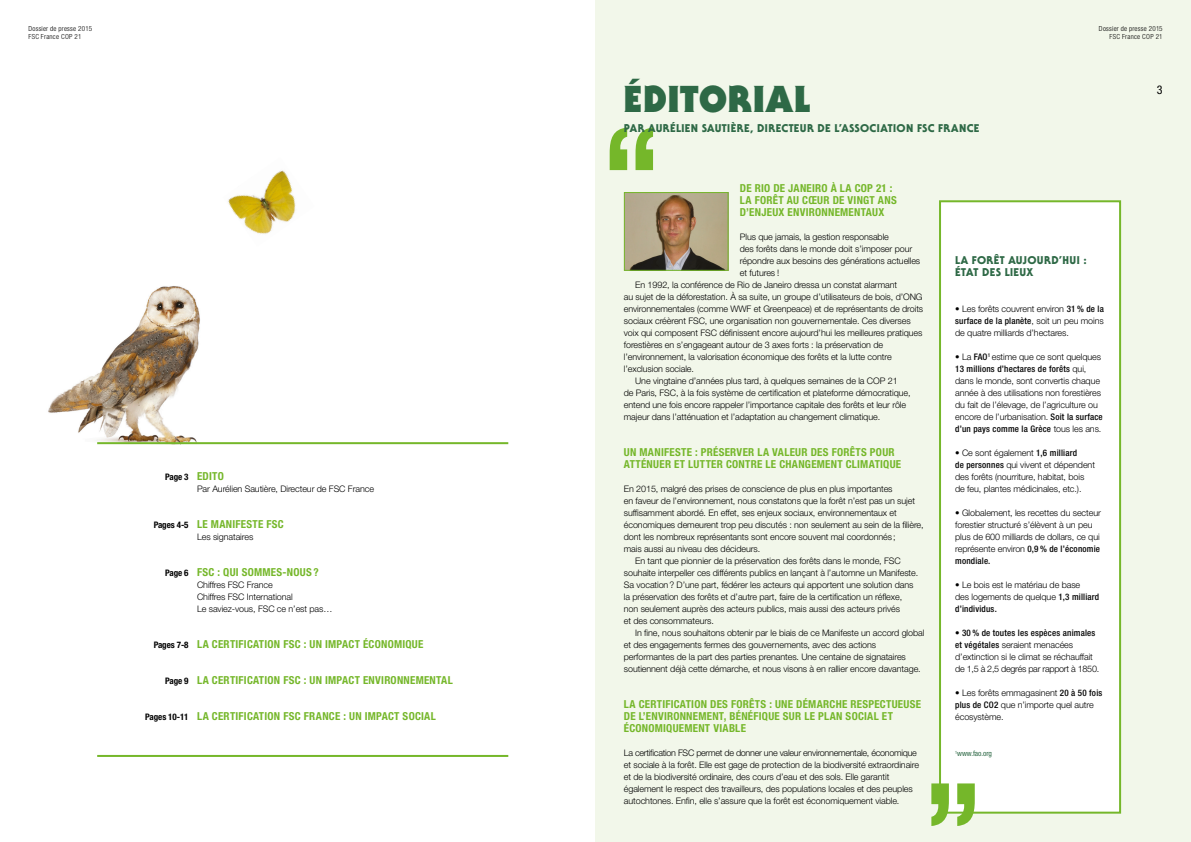
<style>
.page{position:relative;width:1191px;height:842px;background:#fff}
.page>*{position:absolute;margin:0;border:0;box-sizing:border-box;transform-origin:0 0}
.titres{font:900 36.7px "Serif Gothic Std";letter-spacing:.015em;color:#2e6946}
.t1{font:condensed 12px "Helvetica Neue LT Std";color:#000}
.spous-titres{font:700 condensed 11px/12px "Helvetica Neue LT Std";letter-spacing:.025em;color:#75b72a}
.soustitre_got{font:800 11px/12px "Serif Gothic Std";letter-spacing:.04em;color:#2e6946}
.texte_courant{font:300 9px/12px "Helvetica Neue LT Std";letter-spacing:-.01em;color:#000}
.texte_courant-2{font:700 condensed 9px "Helvetica Neue LT Std";letter-spacing:-.01em;color:#000}
.sources_courant{font:condensed 7.5px "Helvetica Neue LT Std";letter-spacing:-.01em;color:#2e6946}
.t2{font:300 condensed 7px/8.4px "Helvetica Neue LT Std";letter-spacing:.035em;color:#000}
.s1{font-weight:500;font-stretch:condensed}
</style>
<div class="page">
<div style="left:595px;top:0;width:596px;height:842px;background:#f2f7ea"></div>
<svg style="left:609px;top:128px;width:44px;height:42px"></svg>
<img style="left:48px;top:286px;width:179px;height:159px">
<img style="left:228px;top:170px;width:68px;height:64px">
<div style="left:940px;top:201px;width:180px;height:612px;background:#fff"></div>
<div style="left:939px;top:200px;width:182px;height:614px;border:2px solid #75b72a"></div>
<hr style="left:97px;top:442px;width:411px;height:2px;background:#75b72a">
<hr style="left:97px;top:755px;width:411px;height:2px;background:#75b72a">
<svg style="left:931px;top:783px;width:43px;height:43px"></svg>
<img style="left:626px;top:194px;width:100px;height:75px">
<div style="left:624px;top:192px;width:104px;height:79px;border:1px solid #75b72a"></div>
<p class="t2" style="left:28px;top:24px;width:65px">Dossier de presse 2015<br>FSC France COP 21</p>
<p class="t2" style="left:1099px;top:24px;width:65px;text-align:right">Dossier de presse 2015<br>FSC France COP 21</p>
<p class="texte_courant-2" style="left:165px;top:471px;width:25px">Page 3</p>
<p class="texte_courant-2" style="left:154px;top:519px;width:36px">Pages 4-5</p>
<p class="texte_courant-2" style="left:165px;top:567px;width:25px">Page 6</p>
<p class="texte_courant-2" style="left:154px;top:639px;width:36px">Pages 7-8</p>
<p class="texte_courant-2" style="left:165px;top:675px;width:25px">Page 9</p>
<p class="texte_courant-2" style="left:145px;top:711px;width:45px">Pages 10-11</p>
<p class="spous-titres" style="left:197px;top:470px;width:28px">EDITO</p>
<p class="texte_courant" style="left:197px;top:483px;width:178px">Par Aurélien Sautière, Directeur de FSC France</p>
<p class="spous-titres" style="left:197px;top:518px;width:88px">LE MANIFESTE FSC</p>
<p class="texte_courant" style="left:197px;top:531px;width:58px">Les signataires</p>
<p class="spous-titres" style="left:197px;top:566px;width:123px">FSC : QUI SOMMES-NOUS ?</p>
<p class="texte_courant" style="left:197px;top:579px;width:77px">Chiffres FSC France</p>
<p class="texte_courant" style="left:197px;top:591px;width:97px">Chiffres FSC International</p>
<p class="texte_courant" style="left:197px;top:603px;width:137px">Le saviez-vous, FSC ce n’est pas…</p>
<p class="spous-titres" style="left:197px;top:638px;width:228px">LA CERTIFICATION FSC : UN IMPACT ÉCONOMIQUE</p>
<p class="spous-titres" style="left:197px;top:674px;width:257px">LA CERTIFICATION FSC : UN IMPACT ENVIRONNEMENTAL</p>
<p class="spous-titres" style="left:197px;top:710px;width:240px">LA CERTIFICATION FSC FRANCE : UN IMPACT SOCIAL</p>
<p class="titres" style="left:624px;top:75px;width:188px">ÉDITORIAL</p>
<p class="soustitre_got" style="left:624px;top:122px;width:357px">PAR AURÉLIEN SAUTIÈRE, DIRECTEUR DE L’ASSOCIATION FSC FRANCE</p>
<p class="spous-titres" style="left:740px;top:182px;width:158px">DE RIO DE JANEIRO À LA COP 21 :<br>LA FORÊT AU CŒUR DE VINGT ANS<br>D’ENJEUX ENVIRONNEMENTAUX</p>
<p class="texte_courant" style="left:740px;top:231px;width:182px">Plus que jamais, la gestion responsable<br>des forêts dans le monde doit s’imposer pour répondre aux besoins des générations actuelles et futures !</p>
<p class="texte_courant" style="left:624px;top:279px;width:301px;text-indent:11px">En 1992, la conférence de Rio de Janeiro dressa un constat alarmant<br>au sujet de la déforestation. À sa suite, un groupe d’utilisateurs de bois, d’ONG environnementales (comme WWF et Greenpeace) et de représentants de droits sociaux créèrent FSC, une organisation non gouvernementale. Ces diverses voix qui composent FSC définissent encore aujourd’hui les meilleures pratiques forestières en s’engageant autour de 3 axes forts : la préservation de l’environnement, la valorisation économique des forêts et la lutte contre l’exclusion sociale.</p>
<p class="texte_courant" style="left:624px;top:375px;width:288px;text-indent:11px">Une vingtaine d’années plus tard, à quelques semaines de la COP 21<br>de Paris, FSC, à la fois système de certification et plateforme démocratique, entend une fois encore rappeler l’importance capitale des forêts et leur rôle majeur dans l’atténuation et l’adaptation au changement climatique.</p>
<p class="spous-titres" style="left:624px;top:446px;width:279px">UN MANIFESTE : PRÉSERVER LA VALEUR DES FORÊTS POUR<br>ATTÉNUER ET LUTTER CONTRE LE CHANGEMENT CLIMATIQUE</p>
<p class="texte_courant" style="left:624px;top:483px;width:301px">En 2015, malgré des prises de conscience de plus en plus importantes<br>en faveur de l’environnement, nous constatons que la forêt n’est pas un sujet suffisamment abordé. En effet, ses enjeux sociaux, environnementaux et économiques demeurent trop peu discutés : non seulement au sein de la filière, dont les nombreux représentants sont encore souvent mal coordonnés;<br>mais aussi au niveau des décideurs.</p>
<p class="texte_courant" style="left:624px;top:555px;width:296px;text-indent:11px">En tant que pionnier de la préservation des forêts dans le monde, FSC souhaite interpeller ces différents publics en lançant à l’automne un Manifeste.<br>Sa vocation? D’une part, fédérer les acteurs qui apportent une solution dans la préservation des forêts et d’autre part, faire de la certification un réflexe, non seulement auprès des acteurs publics, mais aussi des acteurs privés<br>et des consommateurs.</p>
<p class="texte_courant" style="left:624px;top:627px;width:302px;text-indent:11px">In fine, nous souhaitons obtenir par le biais de ce Manifeste un accord global et des engagements fermes des gouvernements, avec des actions performantes de la part des parties prenantes. Une centaine de signataires soutiennent déjà cette démarche, et nous visons à en rallier encore davantage.</p>
<p class="spous-titres" style="left:624px;top:698px;width:299px">LA CERTIFICATION DES FORÊTS : UNE DÉMARCHE RESPECTUEUSE<br>DE L’ENVIRONNEMENT, BÉNÉFIQUE SUR LE PLAN SOCIAL ET<br>ÉCONOMIQUEMENT VIABLE</p>
<p class="texte_courant" style="left:624px;top:747px;width:297px">La certification FSC permet de donner une valeur environnementale, économique et sociale à la forêt. Elle est gage de protection de la biodiversité extraordinaire et de la biodiversité ordinaire, des cours d’eau et des sols. Elle garantit également le respect des travailleurs, des populations locales et des peuples autochtones. Enfin, elle s’assure que la forêt est économiquement viable.</p>
<p class="soustitre_got" style="left:955px;top:254px;width:133px">LA FORÊT AUJOURD’HUI :<br>ÉTAT DES LIEUX</p>
<p class="texte_courant" style="left:955px;top:303px;width:150px;text-align:justify">• Les forêts couvrent environ <span class="s1">31 % de la surface de la planète</span>, soit un peu moins de quatre milliards d’hectares.</p>
<p class="texte_courant" style="left:955px;top:351px;width:149px">• La <span class="s1">FAO</span><sup>1</sup> estime que ce sont quelques <span class="s1">13 millions d’hectares de forêts</span> qui, dans le monde, sont convertis chaque année à des utilisations non forestières du fait de l’élevage, de l’agriculture ou encore de l’urbanisation. <span class="s1">Soit la surface d’un pays comme la Grèce</span> tous les ans.</p>
<p class="texte_courant" style="left:955px;top:447px;width:141px">• Ce sont également <span class="s1">1,6 milliard<br>de personnes</span> qui vivent et dépendent des forêts (nourriture, habitat, bois de feu, plantes médicinales, etc.).</p>
<p class="texte_courant" style="left:955px;top:507px;width:147px">• Globalement, les recettes du secteur forestier structuré s’élèvent à un peu plus de 600 milliards de dollars, ce qui représente environ <span class="s1">0,9 % de l’économie mondiale.</span></p>
<p class="texte_courant" style="left:955px;top:579px;width:145px">• Le bois est le matériau de base<br>des logements de quelque <span class="s1">1,3 milliard d’individus.</span></p>
<p class="texte_courant" style="left:955px;top:627px;width:146px">• <span class="s1">30 % de toutes les espèces animales et végétales</span> seraient menacées d’extinction si le climat se réchauffait de 1,5 à 2,5 degrés par rapport à 1850.</p>
<p class="texte_courant" style="left:955px;top:687px;width:149px">• Les forêts emmagasinent <span class="s1">20 à 50 fois plus de CO2</span> que n’importe quel autre écosystème.</p>
<p class="sources_courant" style="left:955px;top:749px;width:38px"><sup>1</sup>www.fao.org</p>
<p class="t1" style="left:1156px;top:82px;width:7px">3</p>
</div>
